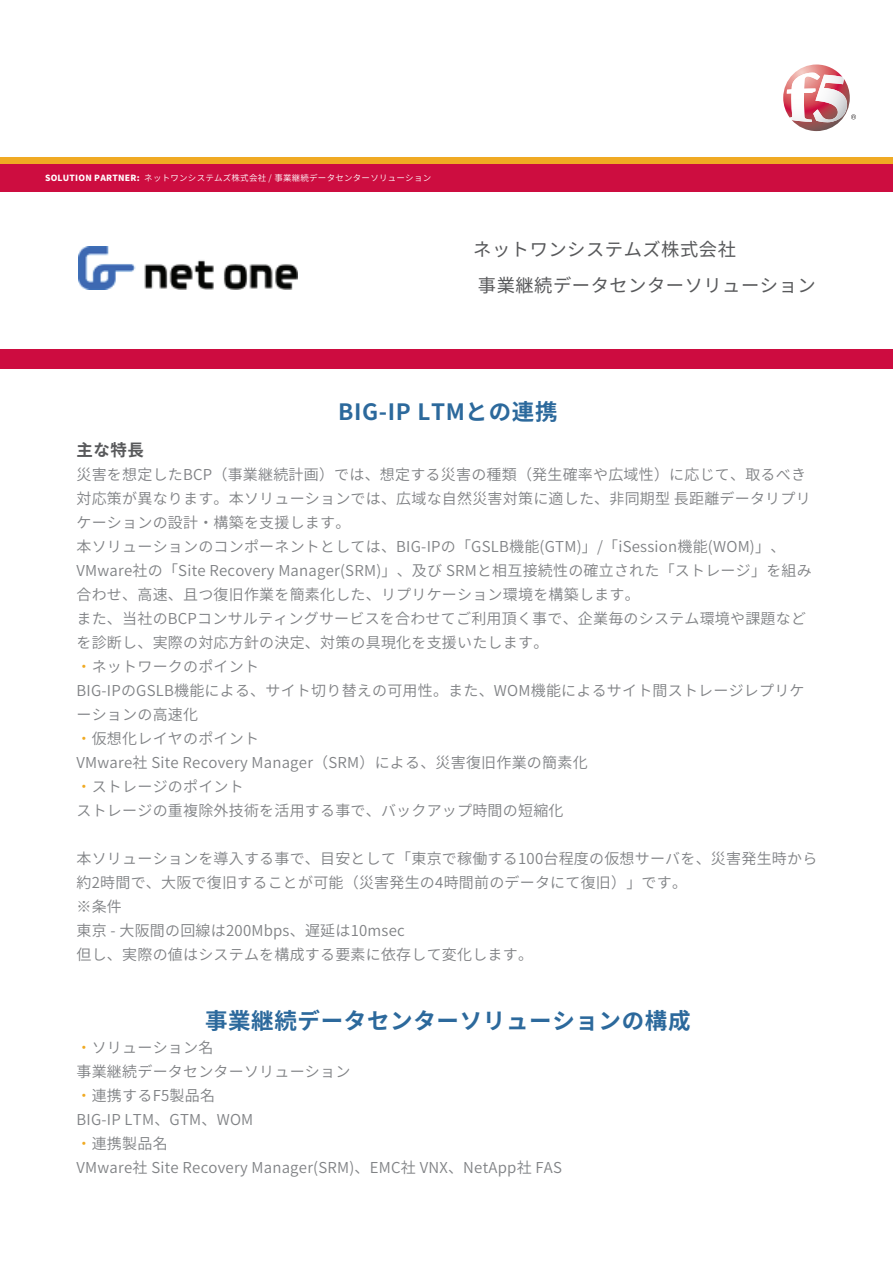
<style>
.page{position:relative;width:893px;height:1263px;background:#fff}
.page>*{position:absolute;margin:0;border:0;box-sizing:border-box;transform-origin:0 0}
.t1{font:700 22.5px "Noto Sans CJ Kjp";letter-spacing:.03em;color:#2c699c}
.t2{font:18.3px/36.6px "Noto Sans CJ Kjp";letter-spacing:.03em;color:#58595b}
.t3{font:700 16.5px "Noto Sans CJ Kjp";color:#58595b}
.t4{font:600 15px/24px "Noto Sans CJ Kjp";letter-spacing:.015em;color:#808285}
.t5{font:600 8.55px "Noto Sans CJ Kjp";letter-spacing:.03em;color:#fff}
.s1{font-weight:900}
.s2{color:#f0aa23}
</style>
<div class="page">
<svg style="left:783px;top:65px;width:73px;height:66px"></svg>
<div style="left:0;top:157px;width:893px;height:8px;background:#f0aa23"></div>
<div style="left:0;top:350px;width:893px;height:19px;background:#cd0c40"></div>
<div style="left:0;top:165px;width:893px;height:27px;background:#cd0d40"></div>
<img style="left:78px;top:246px;width:219px;height:44px">
<p class="t5" style="left:45px;top:173px;width:388px"><span class="s1">SOLUTION PARTNER:</span> ネットワンシステムズ株式会社 / 事業継続データセンターソリューション</p>
<p class="t2" style="left:473px;top:231px;width:344px">ネットワンシステムズ株式会社<br>事業継続データセンターソリューション</p>
<h1 class="t1" style="left:338px;top:399px;width:221px">BIG-IP LTMとの連携</h1>
<p class="t3" style="left:77px;top:441px;width:69px">主な特長</p>
<p class="t4" style="left:77px;top:463px;width:737px">災害を想定したBCP（事業継続計画）では、想定する災害の種類（発生確率や広域性）に応じて、取るべき対応策が異なります。本ソリューションでは、広域な自然災害対策に適した、非同期型 長距離データリプリケーションの設計・構築を支援します。<br>本ソリューションのコンポーネントとしては、BIG-IPの「GSLB機能(GTM)」/「iSession機能(WOM)」、VMware社の「Site Recovery Manager(SRM)」、及び SRMと相互接続性の確立された「ストレージ」を組み合わせ、高速、且つ復旧作業を簡素化した、リプリケーション環境を構築します。<br>また、当社のBCPコンサルティングサービスを合わせてご利用頂く事で、企業毎のシステム環境や課題などを診断し、実際の対応方針の決定、対策の具現化を支援いたします。<br><span class="s2">・</span>ネットワークのポイント<br>BIG-IPのGSLB機能による、サイト切り替えの可用性。また、WOM機能によるサイト間ストレージレプリケーションの高速化<br><span class="s2">・</span>仮想化レイヤのポイント<br>VMware社 Site Recovery Manager（SRM）による、災害復旧作業の簡素化<br><span class="s2">・</span>ストレージのポイント<br>ストレージの重複除外技術を活用する事で、バックアップ時間の短縮化</p>
<p class="t4" style="left:77px;top:847px;width:742px">本ソリューションを導入する事で、目安として「東京で稼働する100台程度の仮想サーバを、災害発生時から約2時間で、大阪で復旧することが可能（災害発生の4時間前のデータにて復旧）」です。<br>※条件<br>東京 - 大阪間の回線は200Mbps、遅延は10msec<br>但し、実際の値はシステムを構成する要素に依存して変化します。</p>
<h1 class="t1" style="left:205px;top:1008px;width:487px">事業継続データセンターソリューションの構成</h1>
<p class="t4" style="left:77px;top:1036px;width:487px"><span class="s2">・</span>ソリューション名<br>事業継続データセンターソリューション<br><span class="s2">・</span>連携するF5製品名<br>BIG-IP LTM、GTM、WOM<br><span class="s2">・</span>連携製品名<br>VMware社 Site Recovery Manager(SRM)、EMC社 VNX、NetApp社 FAS</p>
</div>
